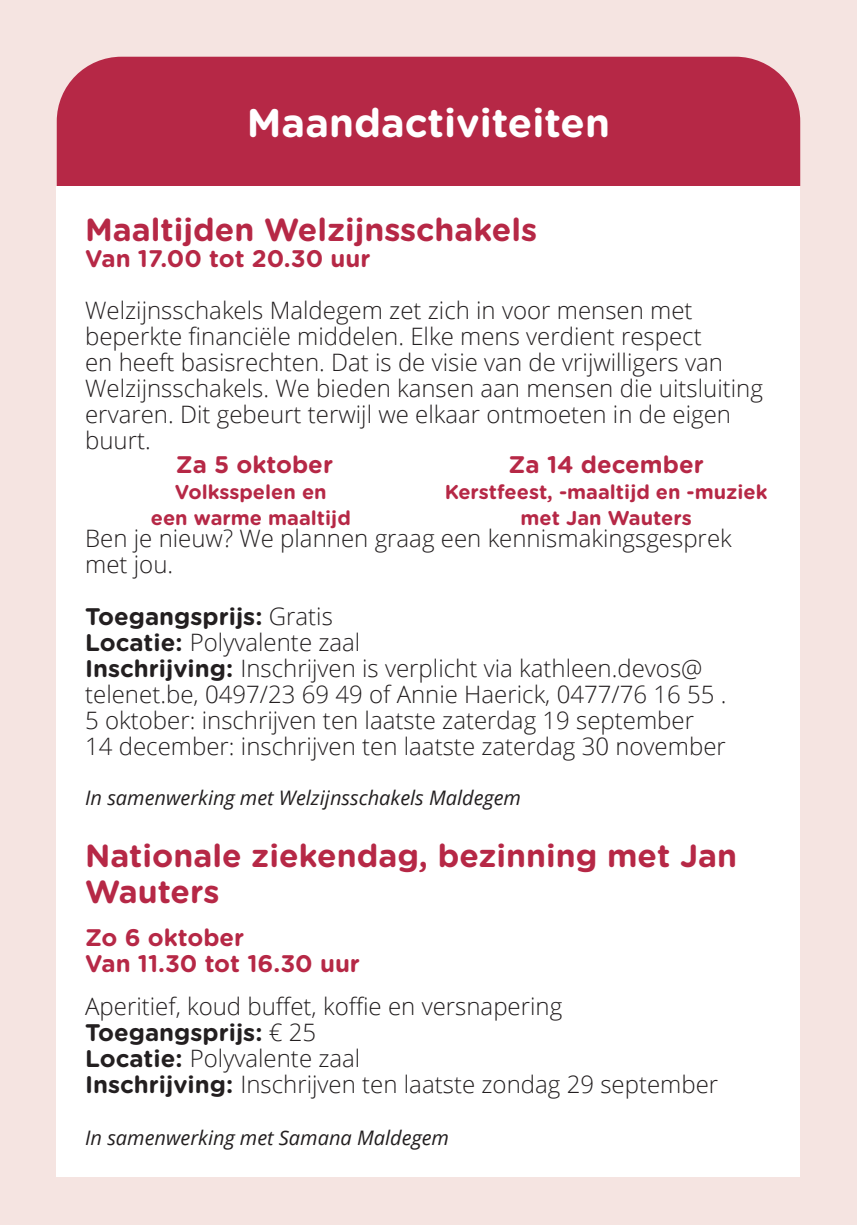
<style>
.page{position:relative;width:857px;height:1225px;background:#fff}
.page>*{position:absolute;margin:0;border:0;box-sizing:border-box;transform-origin:0 0}
.t1{font:700 40px "Gotham Rounded";color:#fff}
.t2{font:700 32px/36px "Gotham Rounded";color:#b62846}
.t3{font:300 24px/26px "Open Sans";color:#231f20}
.t4{font:700 24px/26px "Gotham Rounded";color:#b62846}
.t5{font:700 24px "Gotham Rounded";color:#231f20}
.t6{font:italic 20px "Open Sans";color:#231f20}
.t7{font:700 20px/26px "Gotham Rounded";color:#b62846;text-align:center}
.s1{font-family:"Open Sans";font-weight:300}
.s2{font-family:"Gotham Rounded";font-weight:700}
</style>
<div class="page">
<div style="left:0;top:0;width:856px;height:1225px;background:#f5e4e1"></div>
<hr style="left:856px;top:0;width:1px;height:1225px;background:#f5e4e1">
<div style="left:57px;top:57px;width:742px;height:129px;background:#b62846"></div>
<div style="left:57px;top:187px;width:742px;height:989px;background:#fff"></div>
<h1 class="t1" style="left:247px;top:94px;width:364px">Maandactiviteiten</h1>
<h2 class="t2" style="left:85px;top:210px;width:453px">Maaltijden Welzijnsschakels</h2>
<p class="t4" style="left:85px;top:244px;width:287px">Van 17.00 tot 20.30 uur</p>
<p class="t3" style="left:85px;top:296px;width:679px">Welzijnsschakels Maldegem zet zich in voor mensen met beperkte financiële middelen. Elke mens verdient respect<br>en heeft basisrechten. Dat is de visie van de vrijwilligers van Welzijnsschakels. We bieden kansen aan mensen die uitsluiting ervaren. Dit gebeurt terwijl we elkaar ontmoeten in de eigen buurt.</p>
<p class="t4" style="left:176px;top:451px;width:159px">Za 5 oktober</p>
<p class="t7" style="left:151px;top:478px;width:201px">Volksspelen en<br>een warme maaltijd</p>
<p class="t4" style="left:508px;top:451px;width:196px">Za 14 december</p>
<p class="t7" style="left:444px;top:478px;width:324px">Kerstfeest, -maaltijd en -muziek met Jan Wauters</p>
<p class="t3" style="left:85px;top:524px;width:647px">Ben je nieuw? We plannen graag een kennismakingsgesprek met jou.</p>
<p class="t5" style="left:85px;top:599px;width:249px">Toegangsprijs: <span class="s1">Gratis</span></p>
<p class="t3" style="left:85px;top:628px;width:642px"><span class="s2">Locatie:</span> Polyvalente zaal<br><span class="s2">Inschrijving:</span> Inschrijven is verplicht via kathleen.devos@ telenet.be, 0497/23 69 49 of Annie Haerick, 0477/76 16 55 .<br>5 oktober: inschrijven ten laatste zaterdag 19 september 14 december: inschrijven ten laatste zaterdag 30 november</p>
<p class="t6" style="left:85px;top:784px;width:437px">In samenwerking met Welzijnsschakels Maldegem</p>
<h2 class="t2" style="left:85px;top:836px;width:653px">Nationale ziekendag, bezinning met Jan<br>Wauters</h2>
<p class="t4" style="left:85px;top:923px;width:276px">Zo 6 oktober<br>Van 11.30 tot 16.30 uur</p>
<p class="t3" style="left:85px;top:992px;width:478px">Aperitief, koud buffet, koffie en versnapering</p>
<p class="t5" style="left:85px;top:1015px;width:232px">Toegangsprijs: <span class="s1">€ 25</span></p>
<p class="t3" style="left:85px;top:1044px;width:634px"><span class="s2">Locatie:</span> Polyvalente zaal<br><span class="s2">Inschrijving:</span> Inschrijven ten laatste zondag 29 september</p>
<p class="t6" style="left:85px;top:1124px;width:365px">In samenwerking met Samana Maldegem</p>
</div>
